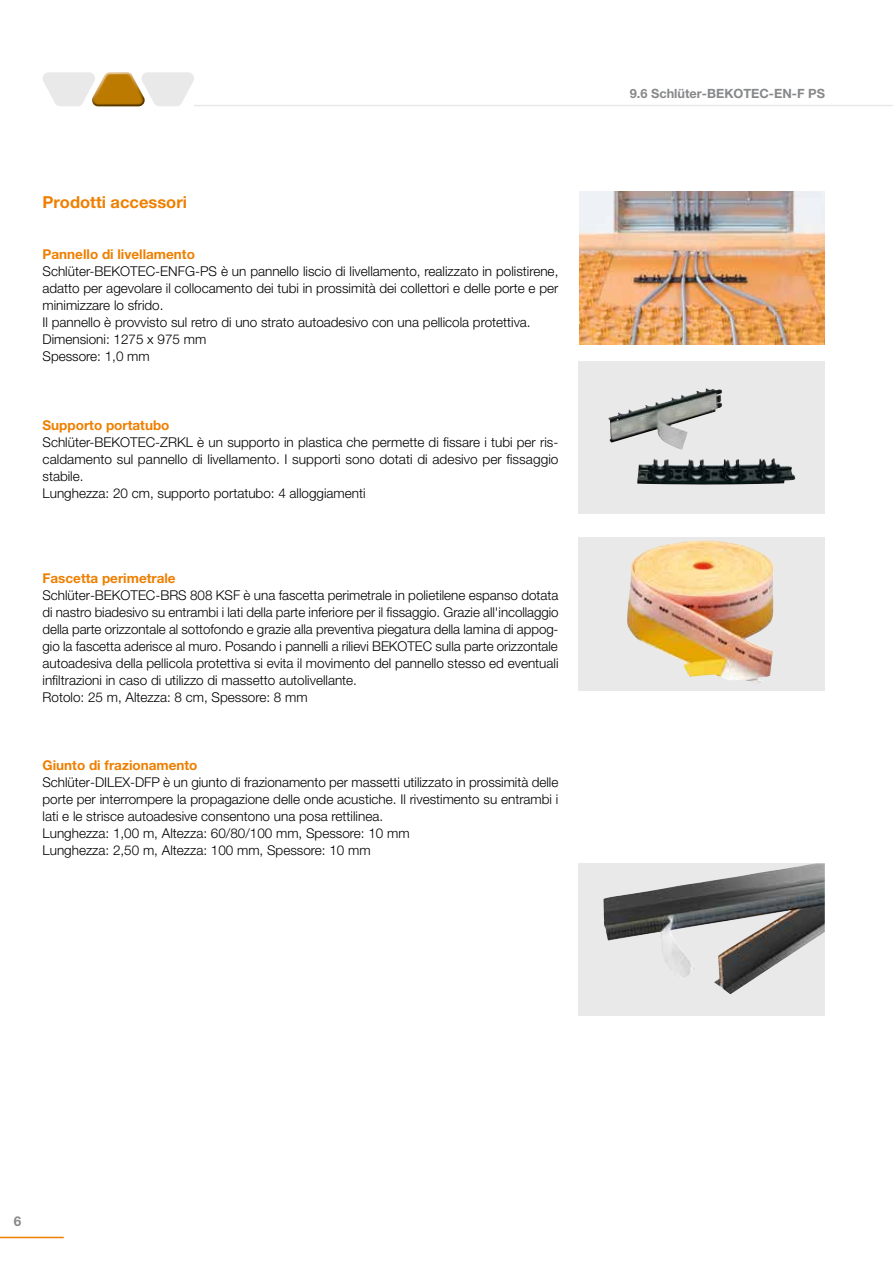
<style>
.page{position:relative;width:893px;height:1263px;background:#fff}
.page>*{position:absolute;margin:0;border:0;box-sizing:border-box;transform-origin:0 0}
.Überschrift{font:700 16.5px "Helvetica Neue LT Pro";color:#ee7f00}
.Fließtext{font:300 13.5px/17px "Helvetica Neue LT Pro";color:#000;text-align:justify}
.Unter-Überschrift{font:700 13.5px "Helvetica Neue LT Pro";color:#ee7f00}
.t1{font:700 13.5px "Helvetica Neue LT Pro";color:#87888a}
.t2{font:700 12.75px "Helvetica Neue LT Pro";color:#87888a}
</style>
<div class="page">
<hr style="left:194px;top:105px;width:699px;height:1px;background:#e9e9ea">
<svg style="left:43px;top:72px;width:151px;height:34px"></svg>
<hr style="left:0;top:1237px;width:64px;height:1px;background:#ee7f00">
<img style="left:580px;top:191px;width:245px;height:153px">
<div style="left:578px;top:863px;width:247px;height:153px;background:#e9e9ea"></div>
<img style="left:603px;top:863px;width:222px;height:131px">
<div style="left:578px;top:537px;width:247px;height:153px;background:#e9e9ea"></div>
<img style="left:627px;top:540px;width:147px;height:144px">
<div style="left:578px;top:361px;width:247px;height:153px;background:#e9e9ea"></div>
<img style="left:608px;top:388px;width:166px;height:77px">
<p class="Überschrift" style="left:43px;top:192px;width:146px">Prodotti accessori</p>
<p class="Unter-Überschrift" style="left:43px;top:246px;width:154px">Pannello di livellamento</p>
<p class="Fließtext" style="left:43px;top:263px;width:517px">Schlüter-BEKOTEC-ENFG-PS è un pannello liscio di livellamento, realizzato in polistirene, adatto per agevolare il collocamento dei tubi in prossimità dei collettori e delle porte e per minimizzare lo sfrido.</p>
<p class="Fließtext" style="left:43px;top:314px;width:490px">Il pannello è provvisto sul retro di uno strato autoadesivo con una pellicola protettiva.</p>
<p class="Fließtext" style="left:43px;top:331px;width:165px">Dimensioni: 1275 x 975 mm</p>
<p class="Fließtext" style="left:43px;top:348px;width:109px">Spessore: 1,0 mm</p>
<p class="Unter-Überschrift" style="left:43px;top:416px;width:129px">Supporto portatubo</p>
<p class="Fließtext" style="left:43px;top:433px;width:517px">Schlüter-BEKOTEC-ZRKL è un supporto in plastica che permette di fissare i tubi per ris&shy;caldamento sul pannello di livellamento. I supporti sono dotati di adesivo per fissaggio stabile.</p>
<p class="Fließtext" style="left:43px;top:484px;width:325px">Lunghezza: 20 cm, supporto portatubo: 4 alloggiamenti</p>
<p class="Unter-Überschrift" style="left:43px;top:569px;width:135px">Fascetta perimetrale</p>
<p class="Fließtext" style="left:43px;top:586px;width:518px">Schlüter-BEKOTEC-BRS 808 KSF è una fascetta perimetrale in polietilene espanso dotata di nastro biadesivo su entrambi i lati della parte inferiore per il fissaggio. Grazie all'incollaggio della parte orizzontale al sottofondo e grazie alla preventiva piegatura della lamina di appog&shy;gio la fascetta aderisce al muro. Posando i pannelli a rilievi BEKOTEC sulla parte orizzontale autoadesiva della pellicola protettiva si evita il movimento del pannello stesso ed eventuali infiltrazioni in caso di utilizzo di massetto autolivellante.</p>
<p class="Fließtext" style="left:43px;top:688px;width:267px">Rotolo: 25 m, Altezza: 8 cm, Spessore: 8 mm</p>
<p class="Unter-Überschrift" style="left:43px;top:756px;width:156px">Giunto di frazionamento</p>
<p class="Fließtext" style="left:43px;top:773px;width:517px">Schlüter-DILEX-DFP è un giunto di frazionamento per massetti utilizzato in prossimità delle porte per interrompere la propagazione delle onde acustiche. Il rivestimento su entrambi i lati e le strisce autoadesive consentono una posa rettilinea.</p>
<p class="Fließtext" style="left:43px;top:824px;width:369px">Lunghezza: 1,00 m, Altezza: 60/80/100 mm, Spessore: 10 mm</p>
<p class="Fließtext" style="left:43px;top:841px;width:330px">Lunghezza: 2,50 m, Altezza: 100 mm, Spessore: 10 mm</p>
<p class="t2" style="left:630px;top:86px;width:197px">9.6 Schlüter-BEKOTEC-EN-F PS</p>
<p class="t1" style="left:14px;top:1213px;width:9px">6</p>
</div>
